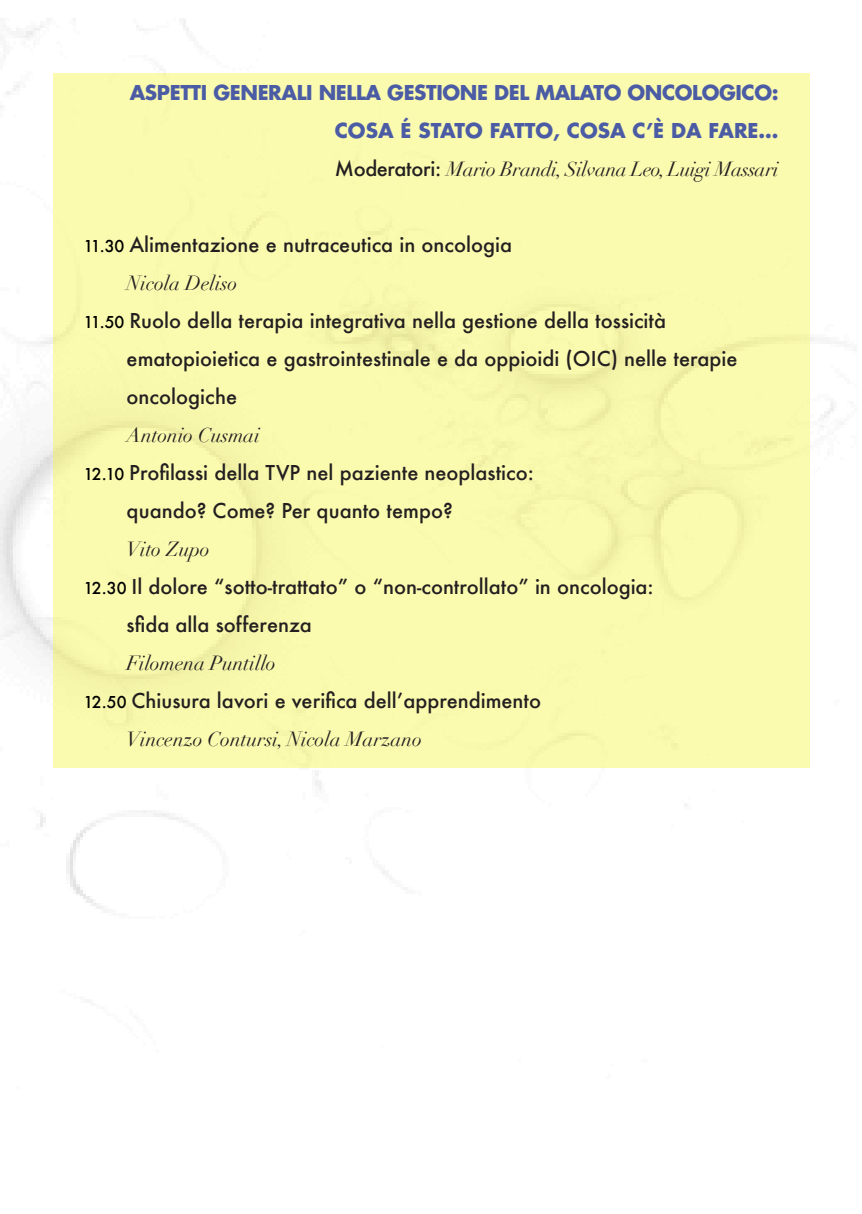
<style>
.page{position:relative;width:862px;height:1214px;background:#fff}
.page>*{position:absolute;margin:0;border:0;box-sizing:border-box;transform-origin:0 0}
.t1{font:500 20px "Futura";color:#231f20}
.t2{font:italic 20px "Didot";color:#231f20}
.t3{font:700 20px "Futura";letter-spacing:-.02em;color:#4b5ca5}
.t4{font:italic 20px "Didot";letter-spacing:-.02em;color:#231f20}
.t5{font:700 20px "Futura";color:#4b5ca5}
.s1{font-family:"Futura";font-weight:500;font-style:normal}
.s2{font-size:16px;color:#000}
</style>
<div class="page">
<img style="left:0;top:21px;width:834px;height:888px">
<div style="left:53px;top:74px;width:756px;height:693px;background:#fbfbb0"></div>
<p class="t3" style="left:130px;top:79px;width:650px">ASPETTI GENERALI NELLA GESTIONE DEL MALATO ONCOLOGICO:</p>
<p class="t5" style="left:335px;top:117px;width:445px">COSA É STATO FATTO, COSA C’È DA FARE…</p>
<p class="t4" style="left:335px;top:157px;width:445px"><span class="s1">Moderatori:</span> Mario Brandi, Silvana Leo, Luigi Massari</p>
<p class="t1" style="left:83px;top:231px;width:430px"><span class="s2">11.30</span> Alimentazione e nutraceutica in oncologia</p>
<p class="t2" style="left:127px;top:271px;width:112px">Nicola Deliso</p>
<p class="t1" style="left:83px;top:307px;width:584px"><span class="s2">11.50</span> Ruolo della terapia integrativa nella gestione della tossicità</p>
<p class="t1" style="left:127px;top:345px;width:612px">ematopioietica e gastrointestinale e da oppioidi (OIC) nelle terapie</p>
<p class="t1" style="left:127px;top:383px;width:112px">oncologiche</p>
<p class="t2" style="left:127px;top:423px;width:135px">Antonio Cusmai</p>
<p class="t1" style="left:83px;top:459px;width:452px"><span class="s2">12.10</span> Profilassi della TVP nel paziente neoplastico:</p>
<p class="t1" style="left:127px;top:497px;width:328px">quando? Come? Per quanto tempo?</p>
<p class="t2" style="left:127px;top:537px;width:85px">Vito Zupo</p>
<p class="t1" style="left:83px;top:573px;width:572px"><span class="s2">12.30</span> Il dolore “sotto-trattato” o “non-controllato” in oncologia:</p>
<p class="t1" style="left:127px;top:611px;width:187px">sfida alla sofferenza</p>
<p class="t2" style="left:127px;top:651px;width:151px">Filomena Puntillo</p>
<p class="t1" style="left:83px;top:687px;width:459px"><span class="s2">12.50</span> Chiusura lavori e verifica dell’apprendimento</p>
<p class="t2" style="left:127px;top:727px;width:297px">Vincenzo Contursi, Nicola Marzano</p>
</div>
